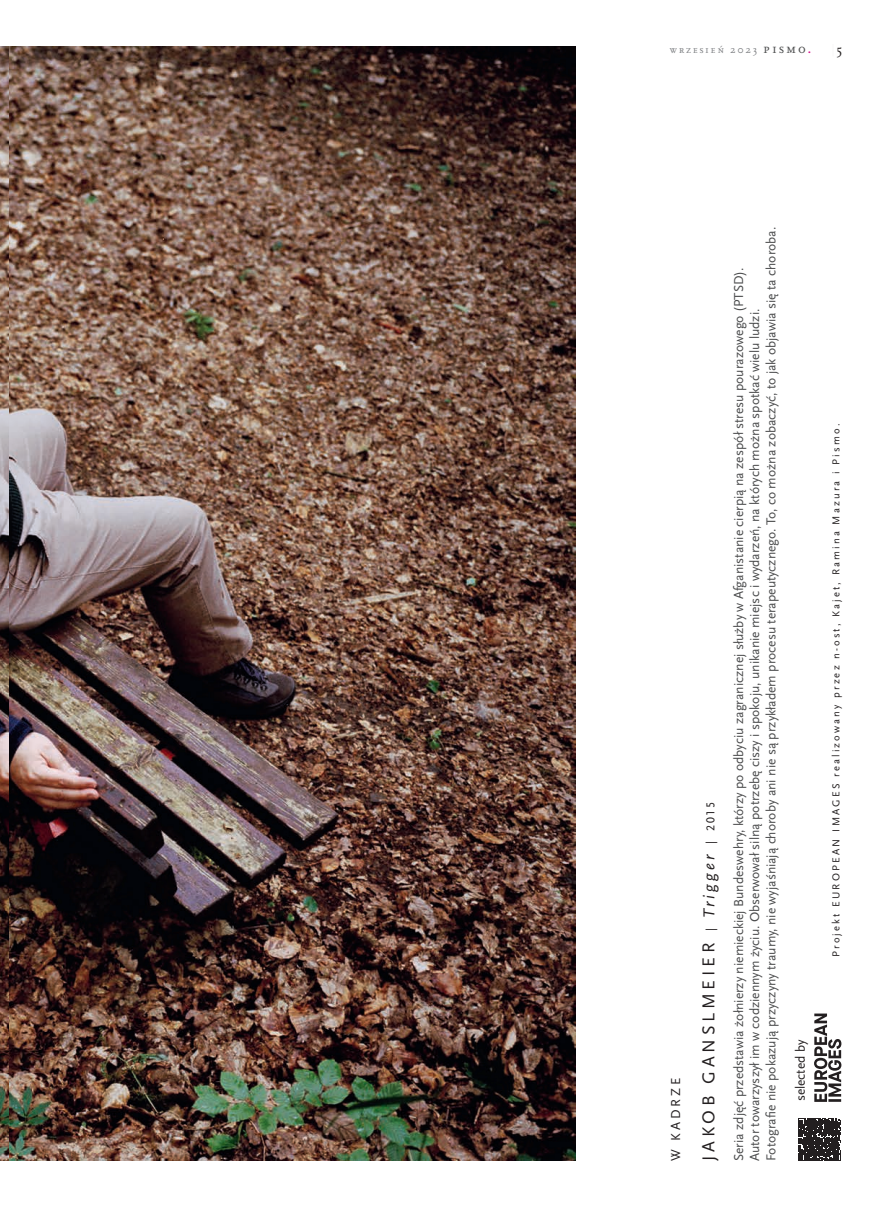
<style>
.page{position:relative;width:889px;height:1208px;background:#fff}
.page>*{position:absolute;margin:0;border:0;box-sizing:border-box;transform-origin:0 0}
.t1{font:18px "Scala Sans Pro";letter-spacing:.21em;color:#231f20}
.t2{font:13.5px/16.2px "Scala Sans Pro";color:#4b4c4d}
.t3{font:13.5px "Scala Sans Pro";color:#231f20}
.t4{font:13.5px "Scala Pro";color:#231f20}
.t5{font:10.5px "Scala Sans Pro";letter-spacing:.2em;color:#231f20}
.t6{font:10.5px "Scala Pro";letter-spacing:.16em;color:#808285}
.s1{font-size:13.5px;color:#4b4c4d}
.s2{font-weight:700;font-size:13.5px;color:#d70c8c}
.s3{font-size:12px}
.s4{font-style:italic;font-size:16.5px}
</style>
<div class="page">
<svg style="left:798px;top:1118px;width:42px;height:43px;background:#373435"></svg>
<svg style="left:814px;top:1013px;width:27px;height:88px"></svg>
<img style="left:0;top:47px;width:575px;height:1113px">
<p class="t6" style="left:669px;top:44px;width:143px">wrzesień 2023 <span class="s1">pismo</span><span class="s2">.</span></p>
<p class="t4" style="left:836px;top:41px;width:7px">5</p>
<p class="t3" style="left:668px;top:1160px;width:85px;rotate:-90deg">W KADRZE</p>
<h1 class="t1" style="left:698px;top:1160px;width:361px;rotate:-90deg">JAKOB GANSLMEIER <span class="s3">|</span> <span class="s4">Trigger</span> <span class="s3">| 2015</span></h1>
<p class="t2" style="left:730px;top:1161px;width:935px;rotate:-90deg">Seria zdjęć przedstawia żołnierzy niemieckiej Bundeswehry, którzy po odbyciu zagranicznej służby w Afganistanie cierpią na zespół stresu pourazowego (PTSD).<br>Autor towarzyszył im w codziennym życiu. Obserwował silną potrzebę ciszy i spokoju, unikanie miejsc i wydarzeń, na których można spotkać wielu ludzi.<br>Fotografie nie pokazują przyczyny traumy, nie wyjaśniają choroby ani nie są przykładem procesu terapeutycznego. To, co można zobaczyć, to jak objawia się ta choroba.</p>
<p class="t3" style="left:792px;top:1101px;width:63px;rotate:-90deg">selected by</p>
<p class="t5" style="left:829px;top:957px;width:534px;rotate:-90deg">Projekt EUROPEAN IMAGES realizowany przez n-ost, Kajet, Ramina Mazura i Pismo.</p>
</div>
